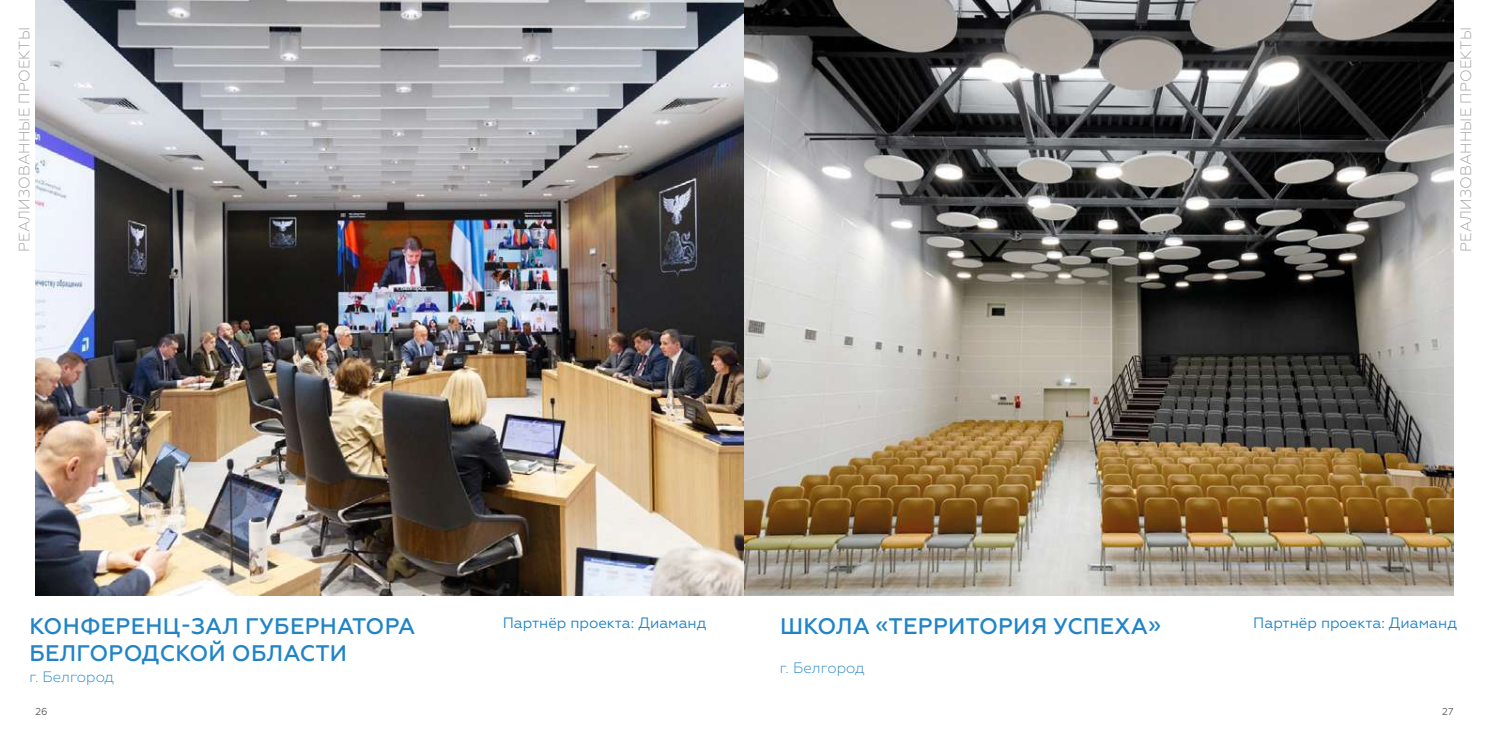
<style>
.page{position:relative;width:1489px;height:745px;background:#fff}
.page>*{position:absolute;margin:0;border:0;box-sizing:border-box;transform-origin:0 0}
.t1{font:500 22.5px/27px "Geometria";letter-spacing:.01em;color:#2084c7}
.t2{font:15px "Geometria";color:#2084c7}
.t3{font:300 15px "Geometria";letter-spacing:.01em;color:#9d9d9c}
.t4{font:300 15px "Geometria";color:#2084c7}
.t5{font:10px "Geometria";color:#575756}
</style>
<div class="page">
<img style="left:35px;top:0;width:1418px;height:595px">
<p class="t3" style="left:16px;top:252px;width:226px;rotate:-90deg">РЕАЛИЗОВАННЫЕ ПРОЕКТЫ</p>
<p class="t3" style="left:1457px;top:252px;width:226px;rotate:-90deg">РЕАЛИЗОВАННЫЕ ПРОЕКТЫ</p>
<p class="t2" style="left:502px;top:614px;width:205px">Партнёр проекта: Диаманд</p>
<p class="t2" style="left:1253px;top:614px;width:205px">Партнёр проекта: Диаманд</p>
<p class="t1" style="left:29px;top:612px;width:387px">КОНФЕРЕНЦ-ЗАЛ ГУБЕРНАТОРА<br>БЕЛГОРОДСКОЙ ОБЛАСТИ</p>
<p class="t1" style="left:780px;top:612px;width:382px">ШКОЛА «ТЕРРИТОРИЯ УСПЕХА»</p>
<p class="t4" style="left:29px;top:667px;width:86px">г. Белгород</p>
<p class="t4" style="left:780px;top:658px;width:86px">г. Белгород</p>
<p class="t5" style="left:35px;top:705px;width:14px">26</p>
<p class="t5" style="left:1441px;top:705px;width:13px">27</p>
</div>
